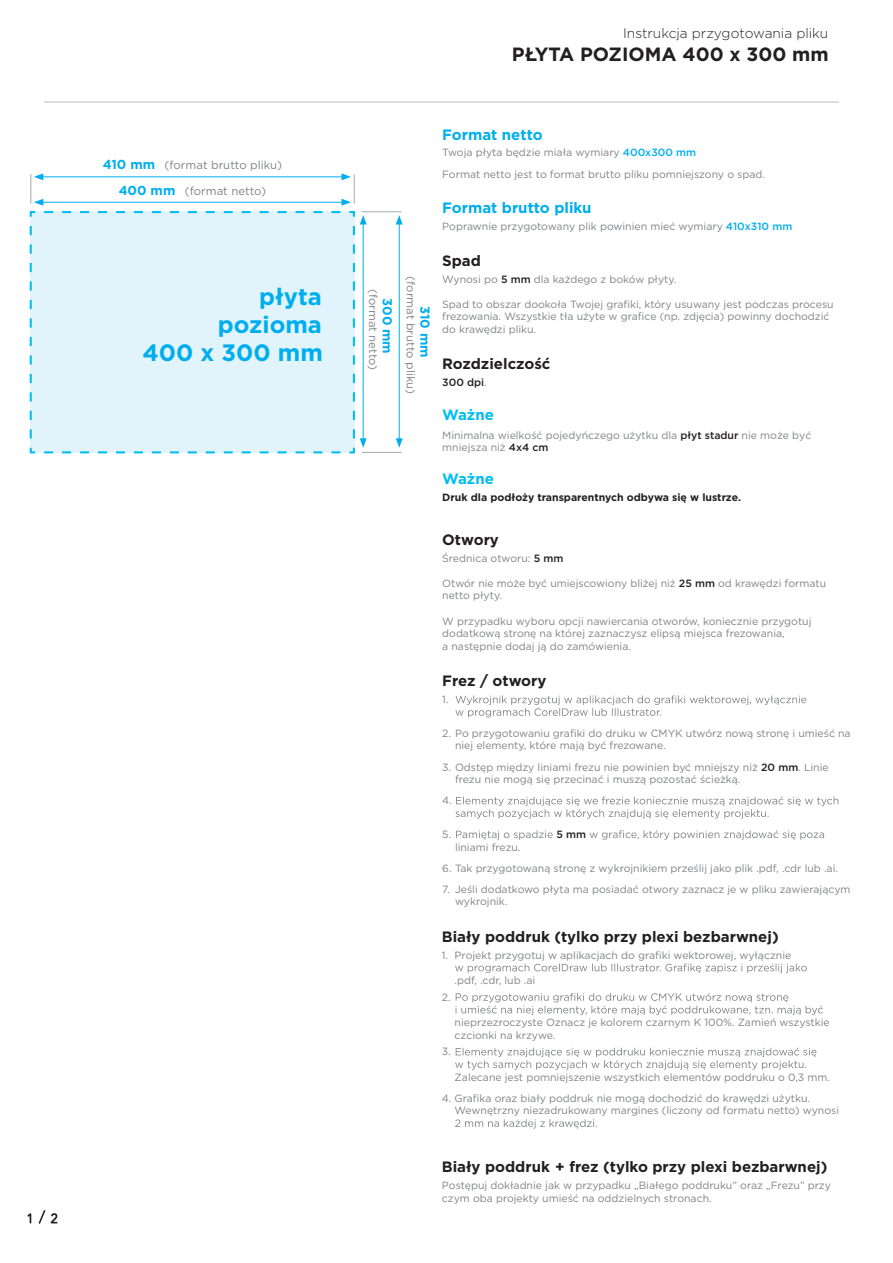
<style>
.page{position:relative;width:893px;height:1263px;background:#fff}
.page>*{position:absolute;margin:0;border:0;box-sizing:border-box;transform-origin:0 0}
.t1{font:700 23.7px/28.3px "Gotham";color:#00aeef;text-align:right}
.t2{font:700 19.2px "Gotham";color:#231f20}
.t3{font:18px "Avenir Next LT Pro";color:#231f20}
.t4{font:700 15px "Gotham";color:#231f20}
.t5{font:700 15px "Gotham";color:#00aeef}
.t6{font:700 15px "Gotham";color:#01bdf2}
.t7{font:300 13.65px "Gotham";color:#231f20}
.t8{font:700 13.05px "Gotham";color:#00aeef}
.t9{font:11.4px "Gotham";color:#808285}
.t10{font:10.5px/12.6px "Gotham";color:#808285}
.t11{font:700 10.5px "Gotham";color:#231f20}
.t12{font:500 10.5px "Gotham";color:#231f20}
.s1{font-weight:700;font-size:13.05px;color:#00aeef}
.s2{font-weight:500;color:#00aeef}
.s3{font-weight:500;color:#231f20}
.s4{font-weight:400;color:#808285}
</style>
<div class="page">
<svg style="left:28px;top:1210px;width:29px;height:14px"></svg>
<hr style="left:399px;top:222px;width:1px;height:219px;background:#00aeef">
<svg style="left:396px;top:215px;width:7px;height:9px"></svg>
<svg style="left:396px;top:438px;width:7px;height:10px"></svg>
<hr style="left:362px;top:452px;width:39px;height:1px;background:#a8a9ad">
<hr style="left:362px;top:211px;width:39px;height:1px;background:#a8a9ad">
<hr style="left:41px;top:176px;width:303px;height:1px;background:#00aeef">
<svg style="left:34px;top:173px;width:9px;height:7px"></svg>
<svg style="left:341px;top:173px;width:10px;height:7px"></svg>
<svg style="left:29px;top:199px;width:338px;height:255px;background:#def3fb"></svg>
<hr style="left:354px;top:174px;width:1px;height:30px;background:#a8a9ad">
<hr style="left:30px;top:174px;width:1px;height:30px;background:#a8a9ad">
<svg style="left:455px;top:695px;width:351px;height:22px"></svg>
<svg style="left:455px;top:796px;width:383px;height:23px"></svg>
<svg style="left:456px;top:830px;width:97px;height:10px"></svg>
<svg style="left:590px;top:830px;width:234px;height:10px"></svg>
<svg style="left:455px;top:963px;width:352px;height:10px"></svg>
<svg style="left:456px;top:993px;width:367px;height:22px"></svg>
<svg style="left:455px;top:1047px;width:361px;height:23px"></svg>
<svg style="left:455px;top:1119px;width:142px;height:9px"></svg>
<hr style="left:44px;top:101px;width:795px;height:2px;background:#dcdddf">
<p class="t9" style="left:103px;top:161px;width:181px"><span class="s1">410 mm</span> (format brutto pliku)</p>
<p class="t9" style="left:119px;top:187px;width:149px"><span class="s1">400 mm</span> (format netto)</p>
<h1 class="t1" style="left:143px;top:282px;width:182px">płyta<br>pozioma<br>400 x 300 mm</h1>
<h3 class="t3" style="left:26px;top:1207px;width:35px">1 / 2</h3>
<h3 class="t7" style="left:623px;top:25px;width:206px">Instrukcja przygotowania pliku</h3>
<h2 class="t2" style="left:512px;top:43px;width:318px">PŁYTA POZIOMA 400 x 300 mm</h2>
<p class="t9" style="left:378px;top:289px;width:83px;rotate:90deg">(format netto)</p>
<p class="t8" style="left:395px;top:298px;width:57px;rotate:90deg">300 mm</p>
<p class="t9" style="left:415px;top:276px;width:119px;rotate:90deg">(format brutto pliku)</p>
<p class="t8" style="left:433px;top:306px;width:53px;rotate:90deg">310 mm</p>
<h3 class="t5" style="left:442px;top:126px;width:102px">Format netto</h3>
<p class="t10" style="left:442px;top:143px;width:324px;line-height:21.1px">Twoja płyta będzie miała wymiary <span class="s2">400x300 mm<br></span>Format netto jest to format brutto pliku pomniejszony o spad.</p>
<h3 class="t5" style="left:442px;top:199px;width:151px">Format brutto pliku</h3>
<p class="t10" style="left:442px;top:221px;width:352px">Poprawnie przygotowany plik powinien mieć wymiary <span class="s2">410x310 mm</span></p>
<h3 class="t4" style="left:442px;top:252px;width:40px">Spad</h3>
<p class="t10" style="left:442px;top:273px;width:236px">Wynosi po <span class="s3">5 mm</span> dla każdego z boków płyty.</p>
<p class="t10" style="left:442px;top:298px;width:393px">Spad to obszar dookoła Twojej grafiki, który usuwany jest podczas procesu</p>
<p class="t10" style="left:442px;top:311px;width:389px">frezowania. Wszystkie tła użyte w grafice (np. zdjęcia) powinny dochodzić do krawędzi pliku.</p>
<h3 class="t4" style="left:442px;top:355px;width:110px">Rozdzielczość</h3>
<p class="t12" style="left:442px;top:376px;width:46px">300 dpi<span class="s4">.</span></p>
<h3 class="t6" style="left:442px;top:406px;width:53px">Ważne</h3>
<p class="t10" style="left:442px;top:429px;width:371px">Minimalna wielkość pojedyńczego użytku dla <span class="s3">płyt stadur</span> nie może być mniejsza niż <span class="s3">4x4 cm</span></p>
<h3 class="t6" style="left:442px;top:470px;width:53px">Ważne</h3>
<p class="t11" style="left:442px;top:491px;width:300px">Druk dla podłoży transparentnych odbywa się w lustrze.</p>
<h3 class="t4" style="left:442px;top:531px;width:58px">Otwory</h3>
<p class="t10" style="left:442px;top:552px;width:123px">Średnica otworu: <span class="s3">5 mm</span></p>
<p class="t10" style="left:442px;top:577px;width:385px">Otwór nie może być umiejscowiony bliżej niż <span class="s3">25 mm</span> od krawędzi formatu netto płyty.</p>
<p class="t10" style="left:442px;top:615px;width:371px">W przypadku wyboru opcji nawiercania otworów, koniecznie przygotuj dodatkową stronę na której zaznaczysz elipsą miejsca frezowania,<br>a następnie dodaj ją do zamówienia.</p>
<h3 class="t4" style="left:442px;top:672px;width:106px">Frez / otwory</h3>
<p class="t10" style="left:442px;top:694px;width:8px">1.</p>
<p class="t10" style="left:455px;top:727px;width:397px;text-indent:-13px">2. Po przygotowaniu grafiki do druku w CMYK utwórz nową stronę i umieść na niej elementy, które mają być frezowane.</p>
<p class="t10" style="left:455px;top:761px;width:375px;text-indent:-13px">3. Odstęp między liniami frezu nie powinien być mniejszy niż <span class="s3">20 mm</span>. Linie frezu nie mogą się przecinać i muszą pozostać ścieżką.</p>
<p class="t10" style="left:442px;top:795px;width:11px">4.</p>
<p class="t10" style="left:442px;top:829px;width:10px">5.</p>
<p class="t12" style="left:556px;top:828px;width:31px">5 mm</p>
<p class="t10" style="left:455px;top:841px;width:67px">liniami frezu.</p>
<p class="t10" style="left:442px;top:862px;width:397px">6. Tak przygotowaną stronę z wykrojnikiem prześlij jako plik .pdf, .cdr lub .ai.</p>
<p class="t10" style="left:455px;top:883px;width:397px;text-indent:-13px">7. Jeśli dodatkowo płyta ma posiadać otwory zaznacz je w pliku zawierającym wykrojnik.</p>
<h3 class="t4" style="left:442px;top:928px;width:338px">Biały poddruk (tylko przy plexi bezbarwnej)</h3>
<p class="t10" style="left:442px;top:949px;width:351px">1. Projekt przygotuj w aplikacjach do grafiki wektorowej, wyłącznie</p>
<p class="t10" style="left:455px;top:974px;width:82px">.pdf, .cdr, lub .ai</p>
<p class="t10" style="left:442px;top:991px;width:10px">2.</p>
<p class="t10" style="left:455px;top:1016px;width:377px">nieprzezroczyste Oznacz je kolorem czarnym K 100%. Zamień wszystkie czcionki na krzywe.</p>
<p class="t10" style="left:442px;top:1046px;width:11px">3.</p>
<p class="t10" style="left:455px;top:1071px;width:377px">Zalecane jest pomniejszenie wszystkich elementów poddruku o 0,3 mm.</p>
<p class="t10" style="left:455px;top:1092px;width:386px;text-indent:-13px">4. Grafika oraz biały poddruk nie mogą dochodzić do krawędzi użytku.<br>Wewnętrzny niezadrukowany margines (liczony od formatu netto) wynosi</p>
<h3 class="t4" style="left:442px;top:1158px;width:387px">Biały poddruk + frez (tylko przy plexi bezbarwnej)</h3>
<p class="t10" style="left:442px;top:1180px;width:391px">Postępuj dokładnie jak w przypadku „Białego poddruku” oraz „Frezu” przy czym oba projekty umieść na oddzielnych stronach.</p>
</div>
